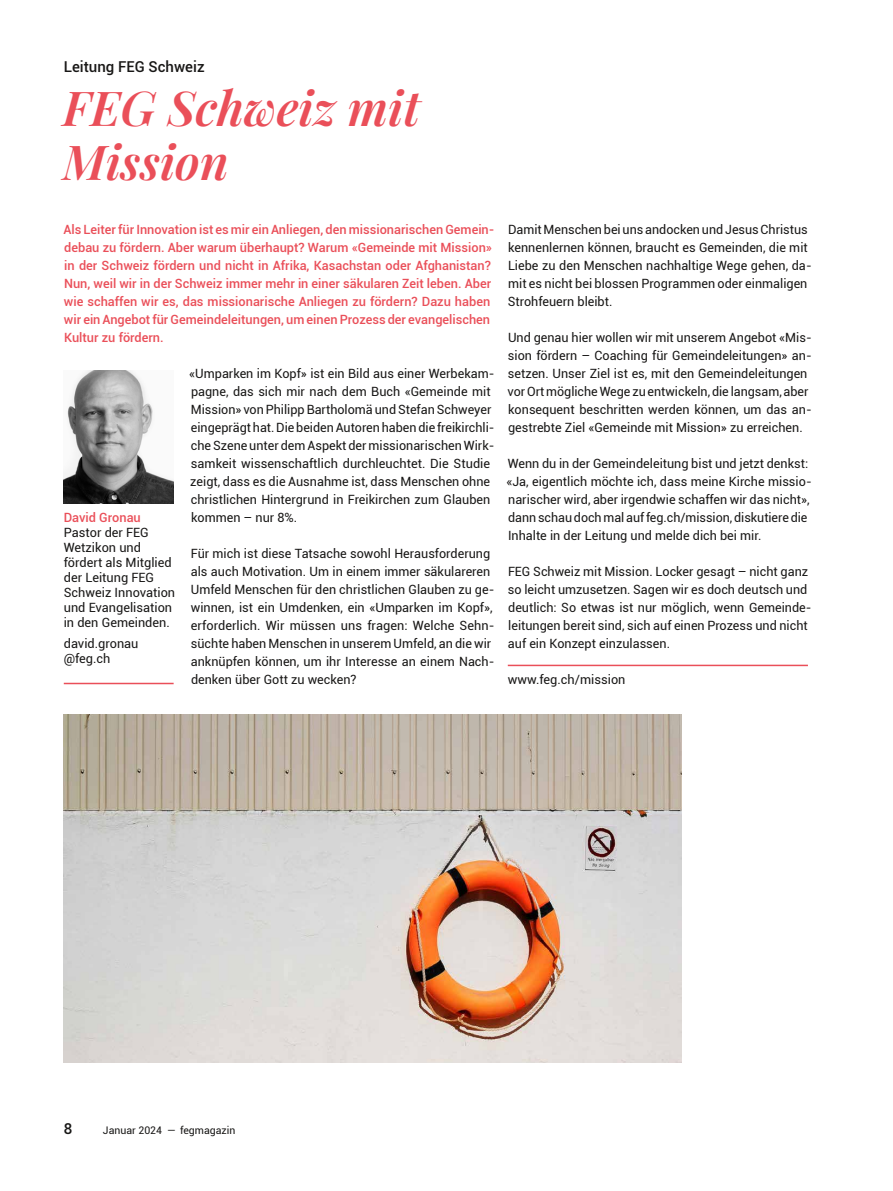
<style>
.page{position:relative;width:893px;height:1191px;background:#fff}
.page>*{position:absolute;margin:0;border:0;box-sizing:border-box;transform-origin:0 0}
.t1{font:italic 600 48px/54px "Playfair Display";color:#ea4f59}
.t2{font:500 15px "Roboto";color:#181716}
.t3{font:12.75px/18px "Roboto";color:#181716}
.t4{font:500 12.75px/18px "Roboto";color:#ea4f59}
.t5{font:10.5px "Roboto";color:#181716}
</style>
<div class="page">
<img style="left:64px;top:370px;width:110px;height:133px">
<img style="left:64px;top:714px;width:617px;height:348px">
<hr style="left:508px;top:664px;width:300px;height:2px;background:#ea4f59">
<hr style="left:64px;top:683px;width:110px;height:1px;background:#ea4f59">
<p class="t2" style="left:64px;top:56px;width:142px">Leitung FEG Schweiz</p>
<h1 class="t1" style="left:63px;top:77px;width:359px">FEG Schweiz mit<br>Mission</h1>
<p class="t4" style="left:63px;top:220px;width:433px">Als Leiter für Innovation ist es mir ein Anliegen, den missionarischen Gemein&shy;debau zu fördern. Aber warum überhaupt? Warum «Gemeinde mit Mission» in der Schweiz fördern und nicht in Afrika, Kasachstan oder Afghanistan?<br>Nun, weil wir in der Schweiz immer mehr in einer säkularen Zeit leben. Aber wie schaffen wir es, das missionarische Anliegen zu fördern? Dazu haben wir ein Angebot für Gemeindeleitungen, um einen Prozess der evangelischen Kultur zu fördern.</p>
<p class="t3" style="left:189px;top:364px;width:307px">«Umparken im Kopf» ist ein Bild aus einer Werbekam&shy;pagne, das sich mir nach dem Buch «Gemeinde mit Mission» von Philipp Bartholomä und Stefan Schweyer eingeprägt hat. Die beiden Autoren haben die freikirchli&shy;che Szene unter dem Aspekt der missionarischen Wirk&shy;samkeit wissenschaftlich durchleuchtet. Die Studie zeigt, dass es die Ausnahme ist, dass Menschen ohne christlichen Hintergrund in Freikirchen zum Glauben kommen – nur 8%.</p>
<p class="t3" style="left:191px;top:544px;width:305px">Für mich ist diese Tatsache sowohl Herausforderung als auch Motivation. Um in einem immer säkulareren Umfeld Menschen für den christlichen Glauben zu ge&shy;winnen, ist ein Umdenken, ein «Umparken im Kopf», erforderlich. Wir müssen uns fragen: Welche Sehn&shy;süchte haben Menschen in unserem Umfeld, an die wir anknüpfen können, um ihr Interesse an einem Nach&shy;denken über Gott zu wecken?</p>
<p class="t4" style="left:64px;top:508px;width:79px">David Gronau</p>
<p class="t3" style="left:64px;top:524px;width:113px;line-height:15px">Pastor der FEG<br>Wetzikon und fördert als Mitglied der Leitung FEG<br>Schweiz Innovation und Evangelisation in den Gemeinden.</p>
<p class="t3" style="left:64px;top:635px;width:76px;line-height:15px">david.gronau @feg.ch</p>
<p class="t3" style="left:508px;top:220px;width:305px">Damit Menschen bei uns andocken und Jesus Christus kennenlernen können, braucht es Gemeinden, die mit Liebe zu den Menschen nachhaltige Wege gehen, da&shy;mit es nicht bei blossen Programmen oder einmaligen Strohfeuern bleibt.</p>
<p class="t3" style="left:508px;top:328px;width:306px">Und genau hier wollen wir mit unserem Angebot «Mis&shy;sion fördern – Coaching für Gemeindeleitungen» an&shy;setzen. Unser Ziel ist es, mit den Gemeindeleitungen vor Ort mögliche Wege zu entwickeln, die langsam, aber konsequent beschritten werden können, um das an&shy;gestrebte Ziel «Gemeinde mit Mission» zu erreichen.</p>
<p class="t3" style="left:506px;top:454px;width:307px">Wenn du in der Gemeindeleitung bist und jetzt denkst: «Ja, eigentlich möchte ich, dass meine Kirche missio&shy;narischer wird, aber irgendwie schaffen wir das nicht», dann schau doch mal auf feg.ch/mission, diskutiere die Inhalte in der Leitung und melde dich bei mir.</p>
<p class="t3" style="left:508px;top:562px;width:303px">FEG Schweiz mit Mission. Locker gesagt – nicht ganz so leicht umzusetzen. Sagen wir es doch deutsch und deutlich: So etwas ist nur möglich, wenn Gemeinde&shy;leitungen bereit sind, sich auf einen Prozess und nicht auf ein Konzept einzulassen.</p>
<p class="t3" style="left:508px;top:670px;width:119px">www.feg.ch/mission</p>
<p class="t2" style="left:64px;top:1118px;width:10px">8</p>
<p class="t5" style="left:103px;top:1123px;width:134px">Januar 2024 — fegmagazin</p>
</div>
